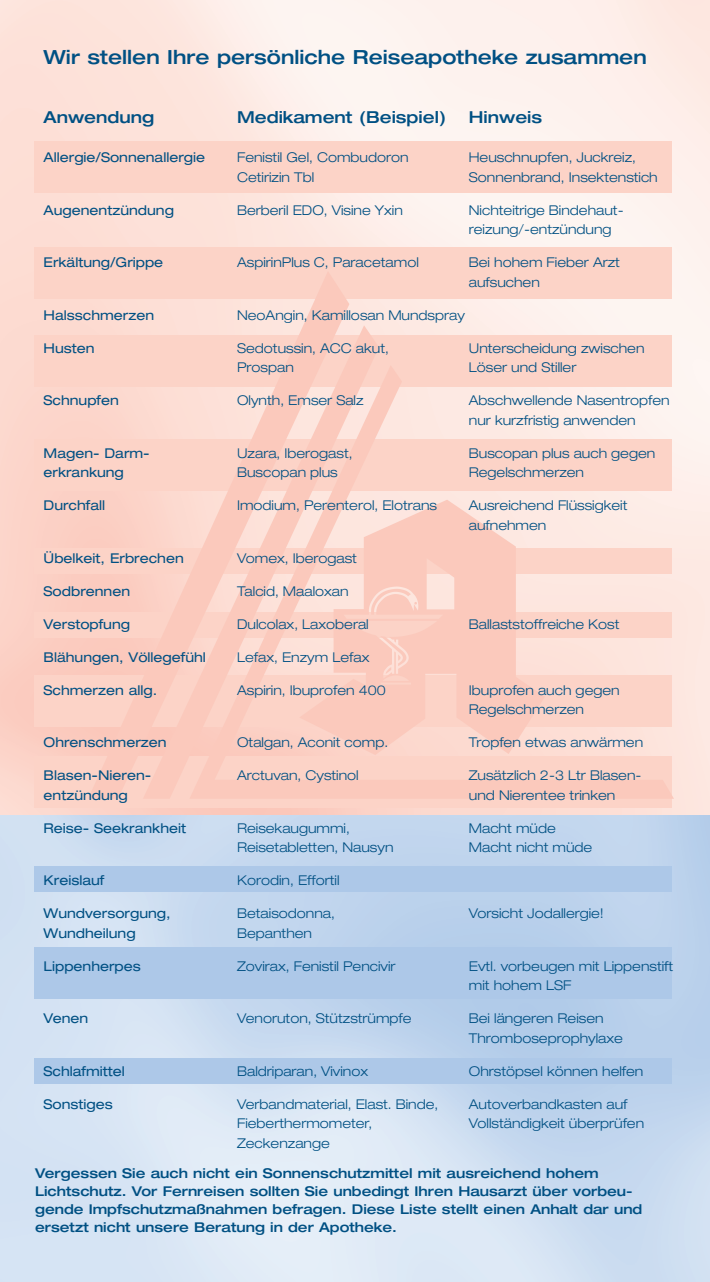
<style>
.page{position:relative;width:710px;height:1282px;background:#fff}
.page>*{position:absolute;margin:0;border:0;box-sizing:border-box;transform-origin:0 0}
.t1{font:500 expanded 19.5px "Helvetica Neue";color:#005083}
.t2{font:500 expanded 16.5px "Helvetica Neue";color:#005083}
.t3{font:300 expanded 13.5px/19.5px "Helvetica Neue";color:#005083}
.t4{font:expanded 13.5px "Helvetica Neue";color:#005083}
.t5{font:500 expanded 13.5px/18px "Helvetica Neue";color:#005083}
</style>
<div class="page">
<div style="left:34px;top:141px;width:637px;height:51px;background:#fcd3c7"></div>
<div style="left:34px;top:248px;width:637px;height:51px;background:#fcd3c7"></div>
<div style="left:34px;top:336px;width:637px;height:51px;background:#fcd3c7"></div>
<div style="left:34px;top:440px;width:637px;height:51px;background:#fcd3c7"></div>
<div style="left:34px;top:676px;width:637px;height:51px;background:#fcd3c7"></div>
<div style="left:34px;top:948px;width:637px;height:51px;background:#adc8e8"></div>
<div style="left:34px;top:756px;width:637px;height:52px;background:#fcd3c7"></div>
<div style="left:34px;top:548px;width:637px;height:26px;background:#fcd3c7"></div>
<div style="left:34px;top:866px;width:637px;height:26px;background:#adc8e8"></div>
<div style="left:34px;top:1058px;width:637px;height:26px;background:#adc8e8"></div>
<div style="left:34px;top:612px;width:637px;height:25px;background:#fcd3c7"></div>
<img style="left:77px;top:272px;width:615px;height:540px">
<h1 class="t1" style="left:44px;top:49px;width:605px">Wir stellen Ihre persönliche Reiseapotheke zusammen</h1>
<p class="t2" style="left:44px;top:111px;width:112px">Anwendung</p>
<p class="t2" style="left:237px;top:111px;width:210px">Medikament (Beispiel)</p>
<p class="t2" style="left:469px;top:111px;width:75px">Hinweis</p>
<p class="t4" style="left:44px;top:152px;width:163px">Allergie/Sonnenallergie</p>
<p class="t3" style="left:237px;top:149px;width:173px">Fenistil Gel, Combudoron</p>
<p class="t3" style="left:469px;top:149px;width:169px">Heuschnupfen, Juckreiz,</p>
<p class="t3" style="left:237px;top:168px;width:79px">Cetirizin Tbl</p>
<p class="t3" style="left:469px;top:168px;width:190px">Sonnenbrand, Insektenstich</p>
<p class="t4" style="left:44px;top:205px;width:132px">Augenentzündung</p>
<p class="t3" style="left:237px;top:201px;width:167px">Berberil EDO, Visine Yxin</p>
<p class="t3" style="left:469px;top:201px;width:156px">Nichteitrige Bindehaut&shy;reizung/-entzündung</p>
<p class="t4" style="left:44px;top:257px;width:121px">Erkältung/Grippe</p>
<p class="t3" style="left:237px;top:254px;width:183px">AspirinPlus C, Paracetamol</p>
<p class="t3" style="left:469px;top:254px;width:153px">Bei hohem Fieber Arzt aufsuchen</p>
<p class="t4" style="left:44px;top:310px;width:112px">Halsschmerzen</p>
<p class="t3" style="left:237px;top:306px;width:229px">NeoAngin, Kamillosan Mundspray</p>
<p class="t4" style="left:44px;top:343px;width:53px">Husten</p>
<p class="t3" style="left:237px;top:339px;width:153px">Sedotussin, ACC akut,</p>
<p class="t3" style="left:469px;top:339px;width:177px">Unterscheidung zwischen</p>
<p class="t3" style="left:237px;top:359px;width:58px">Prospan</p>
<p class="t3" style="left:469px;top:359px;width:109px">Löser und Stiller</p>
<p class="t4" style="left:44px;top:395px;width:77px">Schnupfen</p>
<p class="t3" style="left:237px;top:392px;width:128px">Olynth, Emser Salz</p>
<p class="t3" style="left:469px;top:392px;width:202px">Abschwellende Nasentropfen nur kurzfristig anwenden</p>
<p class="t4" style="left:44px;top:448px;width:108px">Magen- Darm-</p>
<p class="t3" style="left:237px;top:444px;width:117px">Uzara, Iberogast,</p>
<p class="t3" style="left:469px;top:444px;width:188px">Buscopan plus auch gegen</p>
<p class="t4" style="left:44px;top:467px;width:82px">erkrankung</p>
<p class="t3" style="left:237px;top:464px;width:102px">Buscopan plus</p>
<p class="t3" style="left:469px;top:464px;width:117px">Regelschmerzen</p>
<p class="t4" style="left:44px;top:500px;width:63px">Durchfall</p>
<p class="t3" style="left:237px;top:497px;width:201px">Imodium, Perenterol, Elotrans</p>
<p class="t3" style="left:469px;top:497px;width:160px">Ausreichend Flüssigkeit aufnehmen</p>
<p class="t4" style="left:44px;top:553px;width:142px">Übelkeit, Erbrechen</p>
<p class="t3" style="left:237px;top:549px;width:121px">Vomex, Iberogast</p>
<p class="t4" style="left:44px;top:586px;width:88px">Sodbrennen</p>
<p class="t3" style="left:237px;top:582px;width:113px">Talcid, Maaloxan</p>
<p class="t4" style="left:44px;top:619px;width:88px">Verstopfung</p>
<p class="t3" style="left:237px;top:615px;width:133px">Dulcolax, Laxoberal</p>
<p class="t3" style="left:469px;top:615px;width:152px">Ballaststoffreiche Kost</p>
<p class="t4" style="left:44px;top:652px;width:164px">Blähungen, Völlegefühl</p>
<p class="t3" style="left:237px;top:648px;width:134px">Lefax, Enzym Lefax</p>
<p class="t4" style="left:44px;top:685px;width:115px">Schmerzen allg.</p>
<p class="t3" style="left:237px;top:681px;width:150px">Aspirin, Ibuprofen 400</p>
<p class="t3" style="left:469px;top:681px;width:152px">Ibuprofen auch gegen<br>Regelschmerzen</p>
<p class="t4" style="left:44px;top:737px;width:125px">Ohrenschmerzen</p>
<p class="t3" style="left:237px;top:734px;width:153px">Otalgan, Aconit comp.</p>
<p class="t3" style="left:469px;top:734px;width:176px">Tropfen etwas anwärmen</p>
<p class="t4" style="left:44px;top:770px;width:109px">Blasen-Nieren-</p>
<p class="t3" style="left:237px;top:767px;width:123px">Arctuvan, Cystinol</p>
<p class="t3" style="left:469px;top:767px;width:174px">Zusätzlich 2-3 Ltr Blasen-</p>
<p class="t4" style="left:44px;top:790px;width:86px">entzündung</p>
<p class="t3" style="left:469px;top:786px;width:148px">und Nierentee trinken</p>
<p class="t4" style="left:44px;top:823px;width:144px">Reise- Seekrankheit</p>
<p class="t3" style="left:237px;top:819px;width:114px">Reisekaugummi,</p>
<p class="t3" style="left:469px;top:819px;width:88px">Macht müde</p>
<p class="t3" style="left:237px;top:839px;width:158px">Reisetabletten, Nausyn</p>
<p class="t3" style="left:469px;top:839px;width:125px">Macht nicht müde</p>
<p class="t4" style="left:44px;top:875px;width:62px">Kreislauf</p>
<p class="t3" style="left:237px;top:872px;width:104px">Korodin, Effortil</p>
<p class="t4" style="left:44px;top:908px;width:129px">Wundversorgung,</p>
<p class="t3" style="left:237px;top:905px;width:99px">Betaisodonna,</p>
<p class="t3" style="left:469px;top:905px;width:137px">Vorsicht Jodallergie!</p>
<p class="t4" style="left:44px;top:928px;width:94px">Wundheilung</p>
<p class="t3" style="left:237px;top:924px;width:77px">Bepanthen</p>
<p class="t4" style="left:44px;top:961px;width:99px">Lippenherpes</p>
<p class="t3" style="left:237px;top:957px;width:160px">Zovirax, Fenistil Pencivir</p>
<p class="t3" style="left:469px;top:957px;width:206px">Evtl. vorbeugen mit Lippenstift mit hohem LSF</p>
<p class="t4" style="left:44px;top:1013px;width:46px">Venen</p>
<p class="t3" style="left:237px;top:1010px;width:176px">Venoruton, Stützstrümpfe</p>
<p class="t3" style="left:469px;top:1010px;width:156px">Bei längeren Reisen<br>Thromboseprophylaxe</p>
<p class="t4" style="left:44px;top:1066px;width:83px">Schlafmittel</p>
<p class="t3" style="left:237px;top:1062px;width:133px">Baldriparan, Vivinox</p>
<p class="t3" style="left:469px;top:1062px;width:176px">Ohrstöpsel können helfen</p>
<p class="t4" style="left:44px;top:1099px;width:71px">Sonstiges</p>
<p class="t3" style="left:237px;top:1095px;width:203px">Verbandmaterial, Elast. Binde,</p>
<p class="t3" style="left:469px;top:1095px;width:160px">Autoverbandkasten auf</p>
<p class="t3" style="left:237px;top:1115px;width:137px">Fieberthermometer,</p>
<p class="t3" style="left:469px;top:1115px;width:177px">Vollständigkeit überprüfen</p>
<p class="t3" style="left:237px;top:1134px;width:94px">Zeckenzange</p>
<p class="t5" style="left:35px;top:1165px;width:609px">Vergessen Sie auch nicht ein Sonnenschutzmittel mit ausreichend hohem Lichtschutz. Vor Fernreisen sollten Sie unbedingt Ihren Hausarzt über vorbeu&shy;gende Impfschutzmaßnahmen befragen. Diese Liste stellt einen Anhalt dar und ersetzt nicht unsere Beratung in der Apotheke.</p>
</div>
